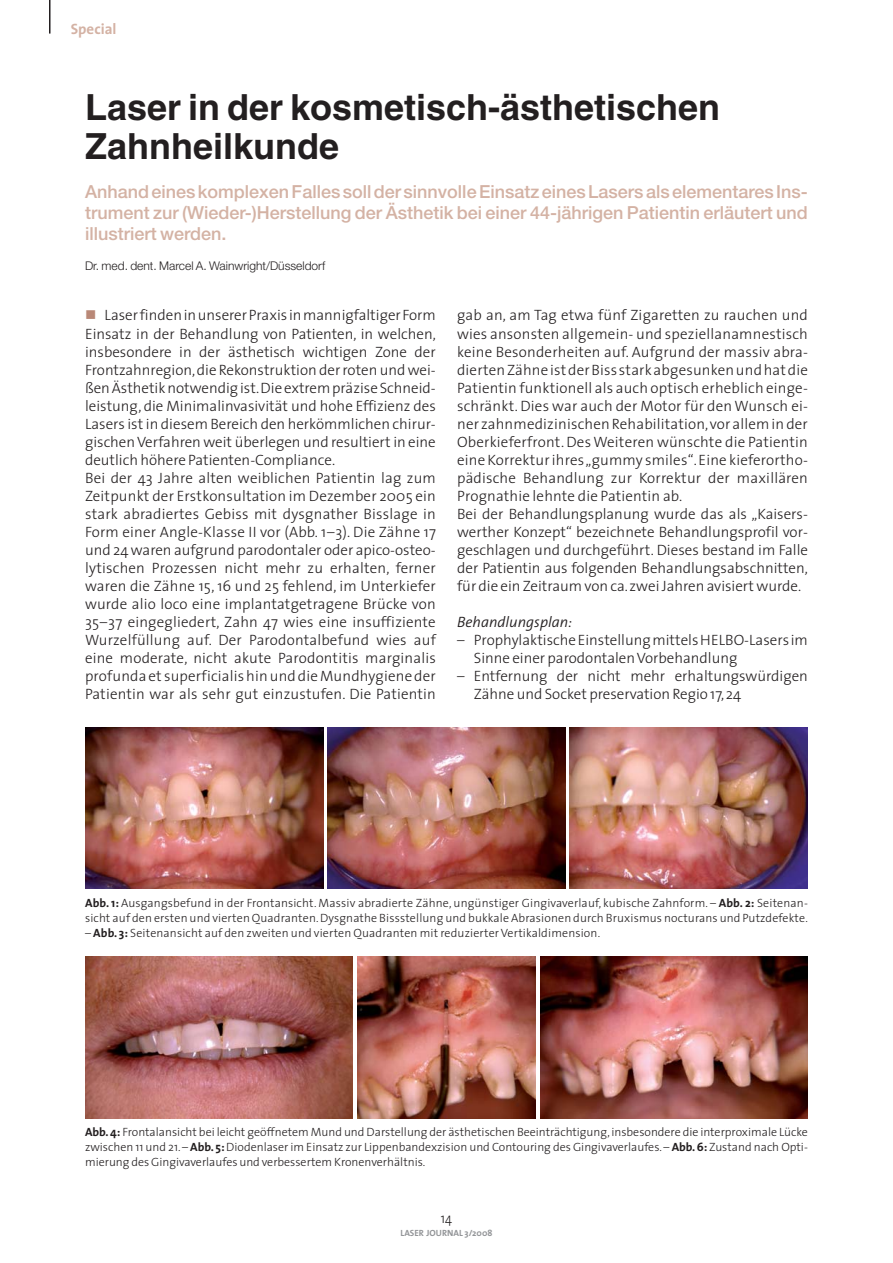
<style>
.page{position:relative;width:893px;height:1263px;background:#fff}
.page>*{position:absolute;margin:0;border:0;box-sizing:border-box;transform-origin:0 0}
.t1{font:700 36px/39px "Helvetica";color:#231f20}
.t2{font:500 18px/21px "Helvetica Neue";color:#d4b2a4;text-align:justify}
.t3{font:300 15px/18px "The Sans";color:#231f20}
.t4{font:italic 300 15px "The Sans";color:#231f20}
.t5{font:700 15px "The Sans";color:#d4b2a4}
.t6{font:300 14.25px "The Sans";color:#231f20;scale:.9 1}
.t7{font:300 12px/15px "The Sans";letter-spacing:.01em;color:#231f20;text-align:justify}
.t8{font:300 12px "Helvetica Neue";color:#231f20}
.t9{font:700 9px "The Sans";color:#939598}
.s1{font-weight:700}
</style>
<div class="page">
<hr style="left:49px;top:0;width:2px;height:34px;background:#231f20">
<img style="left:85px;top:727px;width:238px;height:162px">
<img style="left:327px;top:727px;width:239px;height:162px">
<img style="left:570px;top:727px;width:238px;height:162px">
<img style="left:85px;top:957px;width:268px;height:161px">
<img style="left:357px;top:957px;width:179px;height:161px">
<img style="left:540px;top:957px;width:268px;height:161px">
<p class="t5" style="left:71px;top:21px;width:47px">Special</p>
<h1 class="t1" style="left:85px;top:91px;width:637px">Laser in der kosmetisch-ästhetischen<br>Zahnheilkunde</h1>
<p class="t2" style="left:85px;top:183px;width:724px">Anhand eines komplexen Falles soll der sinnvolle Einsatz eines Lasers als elementares Ins&shy;trument zur (Wieder-)Herstellung der Ästhetik bei einer 44-jährigen Patientin erläutert und illustriert werden.</p>
<p class="t8" style="left:85px;top:261px;width:242px">Dr. med. dent. Marcel A. Wainwright/Düsseldorf</p>
<p class="t3" style="left:85px;top:308px;width:352px;text-indent:20px">Laser finden in unserer Praxis in mannigfaltiger Form Einsatz in der Behandlung von Patienten, in welchen, insbesondere in der ästhetisch wichtigen Zone der Frontzahnregion,die Rekonstruktion der roten und wei&shy;ßen Ästhetik notwendig ist.Die extrem präzise Schneid&shy;leistung, die Minimalinvasivität und hohe Effizienz des Lasers ist in diesem Bereich den herkömmlichen chirur&shy;gischen Verfahren weit überlegen und resultiert in eine deutlich höhere Patienten-Compliance.<br>Bei der 43 Jahre alten weiblichen Patientin lag zum Zeitpunkt der Erstkonsultation im Dezember 2005 ein stark abradiertes Gebiss mit dysgnather Bisslage in Form einer Angle-Klasse II vor (Abb. 1–3). Die Zähne 17 und 24 waren aufgrund parodontaler oder apico-osteo&shy;lytischen Prozessen nicht mehr zu erhalten, ferner waren die Zähne 15, 16 und 25 fehlend, im Unterkiefer wurde alio loco eine implantatgetragene Brücke von 35–37 eingegliedert, Zahn 47 wies eine insuffiziente Wurzelfüllung auf. Der Parodontalbefund wies auf eine moderate, nicht akute Parodontitis marginalis profunda et superficialis hin und die Mundhygiene der Patientin war als sehr gut einzustufen. Die Patientin</p>
<p class="t3" style="left:457px;top:308px;width:352px">gab an, am Tag etwa fünf Zigaretten zu rauchen und wies ansonsten allgemein- und speziellanamnestisch keine Besonderheiten auf. Aufgrund der massiv abra&shy;dierten Zähne ist der Biss stark abgesunken und hat die Patientin funktionell als auch optisch erheblich einge&shy;schränkt. Dies war auch der Motor für den Wunsch ei&shy;ner zahnmedizinischen Rehabilitation,vor allem in der Oberkieferfront. Des Weiteren wünschte die Patientin eine Korrektur ihres „gummy smiles“.Eine kieferortho&shy;pädische Behandlung zur Korrektur der maxillären Prognathie lehnte die Patientin ab.<br>Bei der Behandlungsplanung wurde das als „Kaisers&shy;werther Konzept“ bezeichnete Behandlungsprofil vor&shy;geschlagen und durchgeführt. Dieses bestand im Falle der Patientin aus folgenden Behandlungsabschnitten, für die ein Zeitraum von ca. zwei Jahren avisiert wurde.</p>
<p class="t4" style="left:457px;top:616px;width:116px">Behandlungsplan:</p>
<p class="t3" style="left:474px;top:632px;width:336px;text-indent:-17px">– Prophylaktische Einstellung mittels HELBO-Lasers im<br>Sinne einer parodontalen Vorbehandlung</p>
<p class="t3" style="left:474px;top:668px;width:336px;text-indent:-17px">– Entfernung der nicht mehr erhaltungswürdigen<br>Zähne und Socket preservation Regio 17,24</p>
<p class="t7" style="left:85px;top:896px;width:724px"><span class="s1">Abb. 1:</span> Ausgangsbefund in der Frontansicht. Massiv abradierte Zähne, ungünstiger Gingivaverlauf, kubische Zahnform. – <span class="s1">Abb. 2:</span> Seitenan&shy;sicht auf den ersten und vierten Quadranten. Dysgnathe Bissstellung und bukkale Abrasionen durch Bruxismus nocturans und Putzdefekte.</p>
<p class="t7" style="left:85px;top:926px;width:517px">– <span class="s1">Abb. 3:</span> Seitenansicht auf den zweiten und vierten Quadranten mit reduzierter Vertikaldimension.</p>
<p class="t7" style="left:85px;top:1126px;width:724px"><span class="s1">Abb. 4:</span> Frontalansicht bei leicht geöffnetem Mund und Darstellung der ästhetischen Beeinträchtigung, insbesondere die interproximale Lücke zwischen 11 und 21. – <span class="s1">Abb. 5:</span>Diodenlaser im Einsatz zur Lippenbandexzision und Contouring des Gingivaverlaufes. – <span class="s1">Abb. 6:</span>Zustand nach Opti&shy;mierung des Gingivaverlaufes und verbessertem Kronenverhältnis.</p>
<p class="t6" style="left:441px;top:1212px;width:14px">14</p>
<p class="t9" style="left:400px;top:1228px;width:94px">LASER JOURNAL 3/2008</p>
</div>
